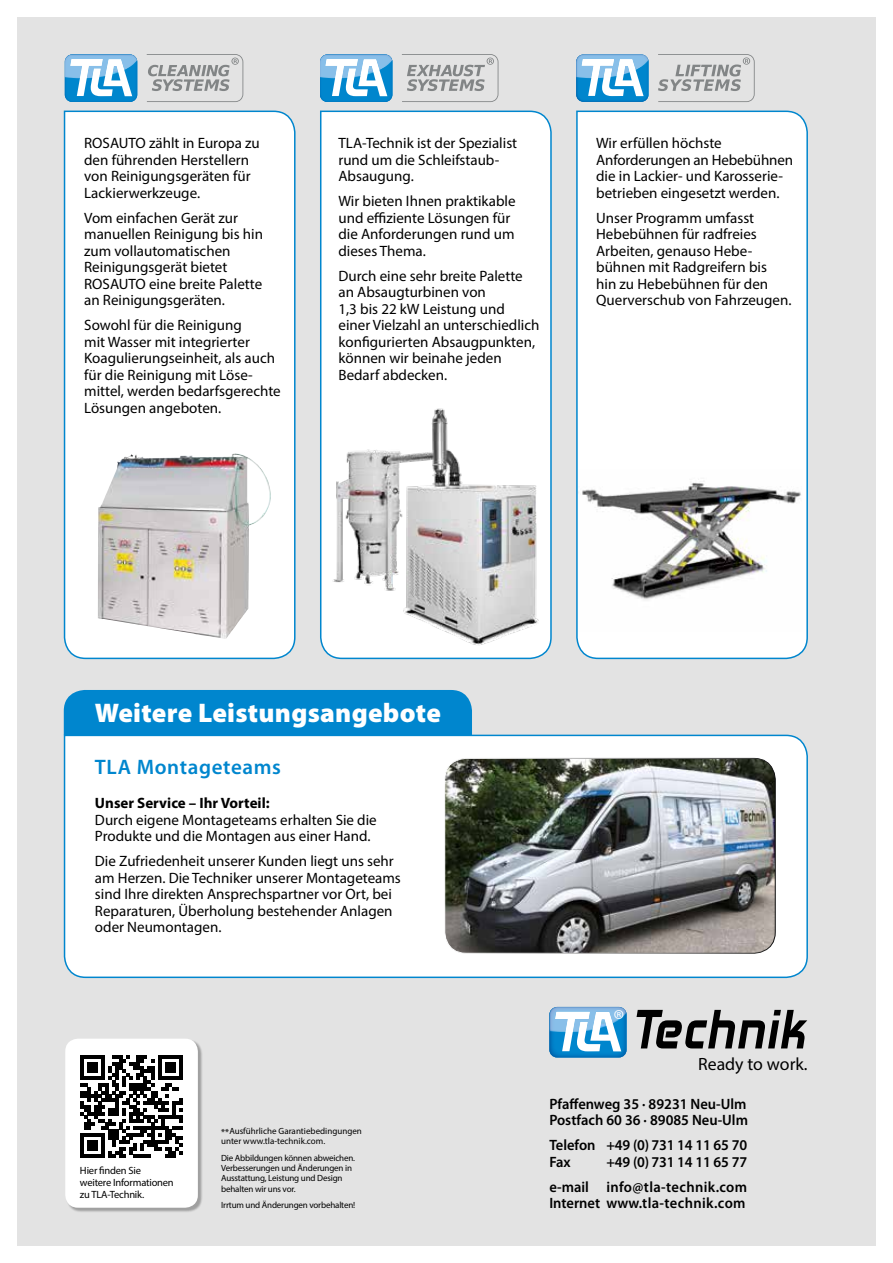
<style>
.page{position:relative;width:893px;height:1263px;background:#fff}
.page>*{position:absolute;margin:0;border:0;box-sizing:border-box;transform-origin:0 0}
.t1{font:300 27.75px "Myriad Pro";color:#fff}
.t2{font:900 27px "Myriad Pro";letter-spacing:.01em;color:#fff}
.t3{font:600 21px "Myriad Pro";letter-spacing:.03em;color:#0086ce}
.t4{font:17.7px "Myriad Pro";color:#000}
.t5{font:15px/16.5px "Myriad Pro";color:#000}
.t6{font:600 15px/16.5px "Myriad Pro";color:#000}
.t7{font:700 15px "Myriad Pro";color:#000}
.t8{font:10.5px/12px "Myriad Pro";letter-spacing:-.02em;color:#000}
.t9{font:9px/10.2px "Myriad Pro";letter-spacing:-.02em;color:#000}
.t10{font:9px/10.2px "Myriad Pro";color:#000}
.s1{font-stretch:condensed;font-size:10.5px}
</style>
<div class="page">
<div style="left:17px;top:17px;width:859px;height:1229px;background:#e3e3e3"></div>
<div style="left:63px;top:110px;width:233px;height:550px;background:#fff"></div>
<div style="left:320px;top:110px;width:232px;height:550px;background:#fff"></div>
<div style="left:576px;top:110px;width:232px;height:550px;background:#fff"></div>
<div style="left:63px;top:734px;width:745px;height:245px;background:#fff"></div>
<div style="left:66px;top:1040px;width:137px;height:172px;background:#000;opacity:.3"></div>
<div style="left:65px;top:1039px;width:133px;height:169px;background:#fff;border-radius:13px"></div>
<svg style="left:80px;top:1055px;width:103px;height:103px"></svg>
<div style="left:64px;top:690px;width:408px;height:45px;background:#0086ce"></div>
<img style="left:445px;top:758px;width:330px;height:195px">
<div style="left:444px;top:758px;width:332px;height:196px;border:1px solid #fff;border-radius:21px"></div>
<img style="left:549px;top:1012px;width:78px;height:45px">
<svg style="left:636px;top:1010px;width:171px;height:38px"></svg>
<img style="left:549px;top:1007px;width:77px;height:25px">
<svg style="left:555px;top:1012px;width:66px;height:39px;background:#9fd0ec"></svg>
<svg style="left:147px;top:54px;width:96px;height:48px"></svg>
<div style="left:65px;top:55px;width:72px;height:47px;background:#0086ce;border-radius:7px"></div>
<img style="left:65px;top:55px;width:72px;height:23px">
<svg style="left:70px;top:54px;width:62px;height:42px"></svg>
<div style="left:320px;top:55px;width:72px;height:47px;background:#0086ce;border-radius:7px"></div>
<img style="left:320px;top:55px;width:72px;height:23px">
<svg style="left:325px;top:54px;width:62px;height:42px"></svg>
<svg style="left:402px;top:54px;width:96px;height:48px"></svg>
<div style="left:576px;top:54px;width:72px;height:48px;background:#0086ce;border-radius:7px"></div>
<img style="left:576px;top:54px;width:72px;height:24px">
<svg style="left:582px;top:54px;width:62px;height:42px"></svg>
<svg style="left:658px;top:54px;width:97px;height:48px"></svg>
<img style="left:323px;top:398px;width:223px;height:251px">
<img style="left:578px;top:469px;width:225px;height:162px">
<img style="left:98px;top:453px;width:173px;height:186px">
<p class="t5" style="left:84px;top:135px;width:177px">ROSAUTO zählt in Europa zu den führenden Herstellern von Reinigungsgeräten für<br>Lackierwerkzeuge.</p>
<p class="t5" style="left:84px;top:209px;width:180px">Vom einfachen Gerät zur manuellen Reinigung bis hin zum vollautomatischen<br>Reinigungsgerät bietet<br>ROSAUTO eine breite Palette an Reinigungsgeräten.</p>
<p class="t5" style="left:84px;top:317px;width:198px">Sowohl für die Reinigung<br>mit Wasser mit integrierter<br>Koagulierungseinheit, als auch für die Reinigung mit Löse&shy;mittel, werden bedarfsgerechte<br>Lösungen angeboten.</p>
<p class="t5" style="left:338px;top:135px;width:180px">TLA-Technik ist der Spezialist rund um die Schleifstaub-<br>Absaugung.</p>
<p class="t5" style="left:338px;top:193px;width:179px">Wir bieten Ihnen praktikable und effiziente Lösungen für die Anforderungen rund um dieses Thema.</p>
<p class="t5" style="left:338px;top:267px;width:202px">Durch eine sehr breite Palette an Absaugturbinen von<br>1,3 bis 22 kW Leistung und einer Vielzahl an unterschiedlich konfigurierten Absaugpunkten, können wir beinahe jeden<br>Bedarf abdecken.</p>
<p class="t5" style="left:596px;top:135px;width:198px">Wir erfüllen höchste<br>Anforderungen an Hebebühnen die in Lackier- und Karosserie&shy;betrieben eingesetzt werden.</p>
<p class="t5" style="left:596px;top:209px;width:197px">Unser Programm umfasst<br>Hebebühnen für radfreies<br>Arbeiten, genauso Hebe&shy;bühnen mit Radgreifern bis<br>hin zu Hebebühnen für den<br>Querverschub von Fahrzeugen.</p>
<h2 class="t2" style="left:95px;top:695px;width:347px">Weitere Leistungsangebote</h2>
<h3 class="t3" style="left:95px;top:754px;width:188px">TLA Montageteams</h3>
<p class="t7" style="left:95px;top:793px;width:176px">Unser Service – Ihr Vorteil:</p>
<p class="t5" style="left:95px;top:811px;width:283px">Durch eigene Montageteams erhalten Sie die<br>Produkte und die Montagen aus einer Hand.</p>
<p class="t5" style="left:95px;top:853px;width:307px">Die Zufriedenheit unserer Kunden liegt uns sehr am Herzen. Die Techniker unserer Montageteams sind Ihre direkten Ansprechspartner vor Ort, bei Reparaturen, Überholung bestehender Anlagen oder Neumontagen.</p>
<p class="t8" style="left:80px;top:1165px;width:95px">Hier finden Sie weitere Informationen zu TLA-Technik.</p>
<p class="t10" style="left:221px;top:1126px;width:142px"><span class="s1">**</span>Ausführliche Garantiebedingungen unter www.tla-technik.com.</p>
<p class="t9" style="left:221px;top:1153px;width:135px">Die Abbildungen können abweichen.<br>Verbesserungen und Änderungen in<br>Ausstattung, Leistung und Design behalten wir uns vor.</p>
<p class="t9" style="left:221px;top:1200px;width:136px">Irrtum und Änderungen vorbehalten!</p>
<h1 class="t1" style="left:614px;top:1003px;width:12px">®</h1>
<p class="t4" style="left:698px;top:1053px;width:111px">Ready to work.</p>
<p class="t6" style="left:549px;top:1095px;width:200px">Pfaffenweg 35 · 89231 Neu-Ulm<br>Postfach 60 36 · 89085 Neu-Ulm</p>
<p class="t6" style="left:549px;top:1136px;width:199px">Telefon +49 (0) 731 14 11 65 70<br>Fax</p>
<p class="t6" style="left:549px;top:1149px;width:199px;line-height:25px;text-align:right">+49 (0) 731 14 11 65 77<br>e-mail info@tla-technik.com</p>
<p class="t6" style="left:549px;top:1194px;width:198px">Internet www.tla-technik.com</p>
</div>
